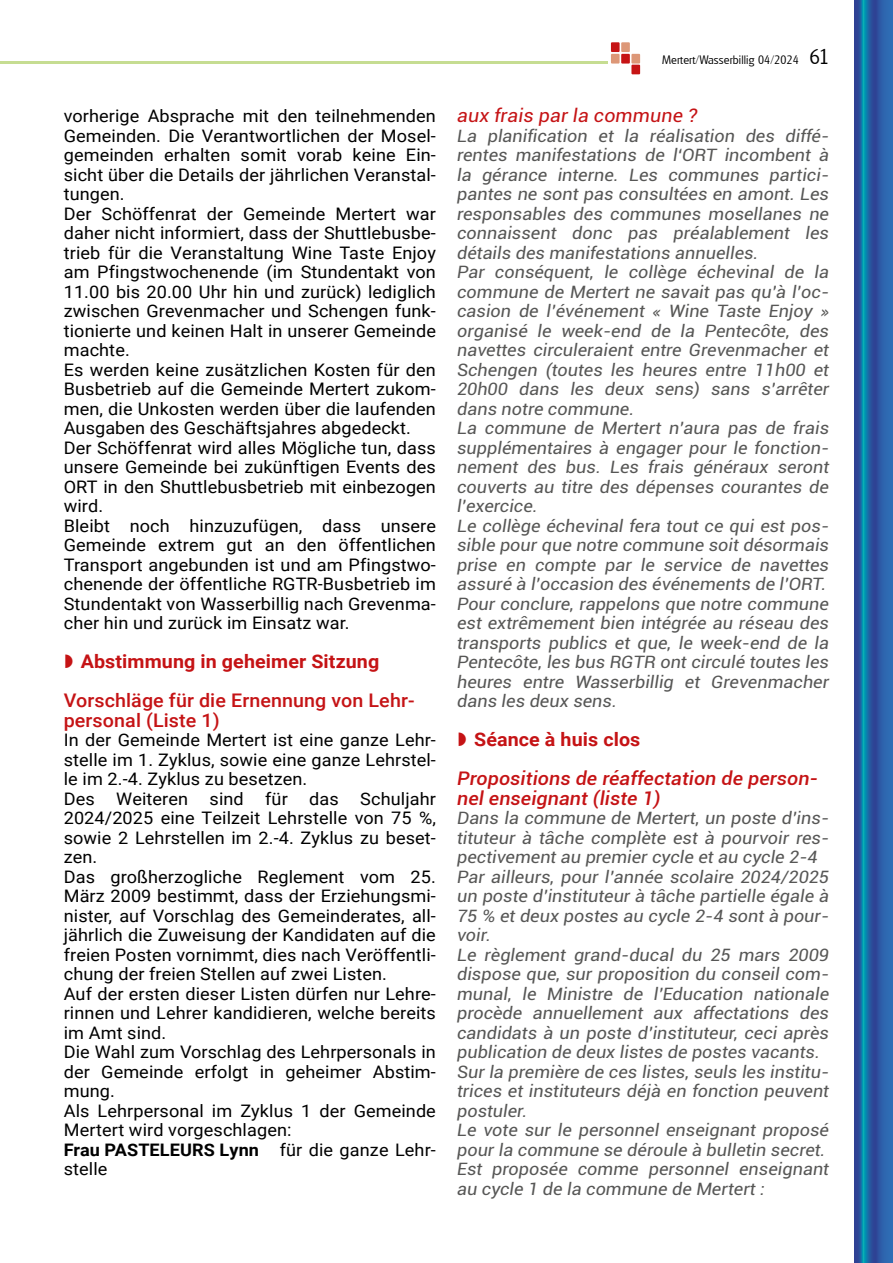
<style>
.page{position:relative;width:893px;height:1263px;background:#fff}
.page>*{position:absolute;margin:0;border:0;box-sizing:border-box;transform-origin:0 0}
.t1{font:italic 500 18.75px/19.5px "Roboto";letter-spacing:.005em;color:#c51315;scale:1.05 1}
.t2{font:500 18.75px/19.5px "Roboto";letter-spacing:.005em;color:#c51315;scale:1.05 1}
.t3{font:700 18.75px "Roboto";letter-spacing:.005em;color:#c51315;scale:1.05 1}
.t4{font:italic 18.75px "Roboto";letter-spacing:.005em;color:#c51315;scale:1.05 1}
.t5{font:italic 17.25px/19.5px "Roboto";color:#575756;scale:1.05 1}
.t6{font:17.25px/19.5px "Roboto";letter-spacing:.005em;color:#000;scale:1.05 1}
.t7{font:300 12px "Glasgow";letter-spacing:.01em;color:#000}
.s1{font-weight:700}
.s2{font-size:21px}
</style>
<div class="page">
<svg style="left:855px;top:0;width:38px;height:1263px;background:#2562a5"></svg>
<div style="left:611px;top:42px;width:9px;height:10px;background:#c61415"></div>
<div style="left:621px;top:54px;width:9px;height:10px;background:#c61415"></div>
<div style="left:631px;top:65px;width:9px;height:9px;background:#c61415"></div>
<div style="left:621px;top:42px;width:9px;height:10px;background:#dd9777"></div>
<div style="left:611px;top:54px;width:9px;height:10px;background:#dd9777"></div>
<div style="left:631px;top:54px;width:9px;height:10px;background:#dd9777"></div>
<hr style="left:0;top:62px;width:608px;height:2px;background:#a6ca56">
<p class="t6" style="left:64px;top:106px;width:356px">vorherige Absprache mit den teilnehmenden Gemeinden. Die Verantwortlichen der Mosel&shy;gemeinden erhalten somit vorab keine Ein&shy;sicht über die Details der jährlichen Veranstal&shy;tungen.<br>Der Schöffenrat der Gemeinde Mertert war daher nicht informiert, dass der Shuttlebusbe&shy;trieb für die Veranstaltung Wine Taste Enjoy am Pfingstwochenende (im Stundentakt von 11.00 bis 20.00 Uhr hin und zurück) lediglich zwischen Grevenmacher und Schengen funk&shy;tionierte und keinen Halt in unserer Gemeinde machte.<br>Es werden keine zusätzlichen Kosten für den Busbetrieb auf die Gemeinde Mertert zukom&shy;men, die Unkosten werden über die laufenden Ausgaben des Geschäftsjahres abgedeckt.<br>Der Schöffenrat wird alles Mögliche tun, dass unsere Gemeinde bei zukünftigen Events des ORT in den Shuttlebusbetrieb mit einbezogen wird.<br>Bleibt noch hinzuzufügen, dass unsere Gemeinde extrem gut an den öffentlichen Transport angebunden ist und am Pfingstwo&shy;chenende der öffentliche RGTR-Busbetrieb im Stundentakt von Wasserbillig nach Grevenma&shy;cher hin und zurück im Einsatz war.</p>
<p class="t3" style="left:81px;top:648px;width:286px">Abstimmung in geheimer Sitzung</p>
<p class="t2" style="left:64px;top:690px;width:335px">Vorschläge für die Ernennung von Lehr&shy;personal (Liste 1)</p>
<p class="t6" style="left:64px;top:730px;width:356px">In der Gemeinde Mertert ist eine ganze Lehr&shy;stelle im 1. Zyklus, sowie eine ganze Lehrstel&shy;le im 2.-4. Zyklus zu besetzen.<br>Des Weiteren sind für das Schuljahr 2024/2025 eine Teilzeit Lehrstelle von 75 %, sowie 2 Lehrstellen im 2.-4. Zyklus zu beset&shy;zen.<br>Das großherzogliche Reglement vom 25.<br>März 2009 bestimmt, dass der Erziehungsmi&shy;nister, auf Vorschlag des Gemeinderates, all&shy;jährlich die Zuweisung der Kandidaten auf die freien Posten vornimmt, dies nach Veröffentli&shy;chung der freien Stellen auf zwei Listen.<br>Auf der ersten dieser Listen dürfen nur Lehre&shy;rinnen und Lehrer kandidieren, welche bereits im Amt sind.<br>Die Wahl zum Vorschlag des Lehrpersonals in der Gemeinde erfolgt in geheimer Abstim&shy;mung.<br>Als Lehrpersonal im Zyklus 1 der Gemeinde Mertert wird vorgeschlagen:<br><span class="s1">Frau PASTELEURS Lynn</span> für die ganze Lehr&shy;stelle</p>
<p class="t7" style="left:662px;top:52px;width:169px">Mertert/Wasserbillig 04/2024 <span class="s2">61</span></p>
<p class="t4" style="left:457px;top:102px;width:231px">aux frais par la commune ?</p>
<p class="t5" style="left:457px;top:125px;width:356px">La planification et la réalisation des diffé&shy;rentes manifestations de l‘ORT incombent à la gérance interne. Les communes partici&shy;pantes ne sont pas consultées en amont. Les responsables des communes mosellanes ne connaissent donc pas préalablement les détails des manifestations annuelles.<br>Par conséquent, le collège échevinal de la commune de Mertert ne savait pas qu’à l’oc&shy;casion de l’événement « Wine Taste Enjoy » organisé le week-end de la Pentecôte, des navettes circuleraient entre Grevenmacher et Schengen (toutes les heures entre 11h00 et 20h00 dans les deux sens) sans s’arrêter dans notre commune.<br>La commune de Mertert n’aura pas de frais supplémentaires à engager pour le fonction&shy;nement des bus. Les frais généraux seront couverts au titre des dépenses courantes de l’exercice.<br>Le collège échevinal fera tout ce qui est pos&shy;sible pour que notre commune soit désormais prise en compte par le service de navettes assuré à l’occasion des événements de l’ORT.<br>Pour conclure, rappelons que notre commune est extrêmement bien intégrée au réseau des transports publics et que, le week-end de la Pentecôte, les bus RGTR ont circulé toutes les heures entre Wasserbillig et Grevenmacher dans les deux sens.</p>
<p class="t3" style="left:474px;top:726px;width:160px">Séance à huis clos</p>
<p class="t1" style="left:457px;top:768px;width:346px">Propositions de réaffectation de person&shy;nel enseignant (liste 1)</p>
<p class="t5" style="left:457px;top:808px;width:356px">Dans la commune de Mertert, un poste d’ins&shy;tituteur à tâche complète est à pourvoir res&shy;pectivement au premier cycle et au cycle 2-4<br>Par ailleurs, pour l’année scolaire 2024/2025 un poste d’instituteur à tâche partielle égale à 75 % et deux postes au cycle 2-4 sont à pour&shy;voir.<br>Le règlement grand-ducal du 25 mars 2009 dispose que, sur proposition du conseil com&shy;munal, le Ministre de l’Education nationale procède annuellement aux affectations des candidats à un poste d’instituteur, ceci après publication de deux listes de postes vacants.<br>Sur la première de ces listes, seuls les institu&shy;trices et instituteurs déjà en fonction peuvent postuler.<br>Le vote sur le personnel enseignant proposé pour la commune se déroule à bulletin secret.<br>Est proposée comme personnel enseignant au cycle 1 de la commune de Mertert :</p>
</div>
